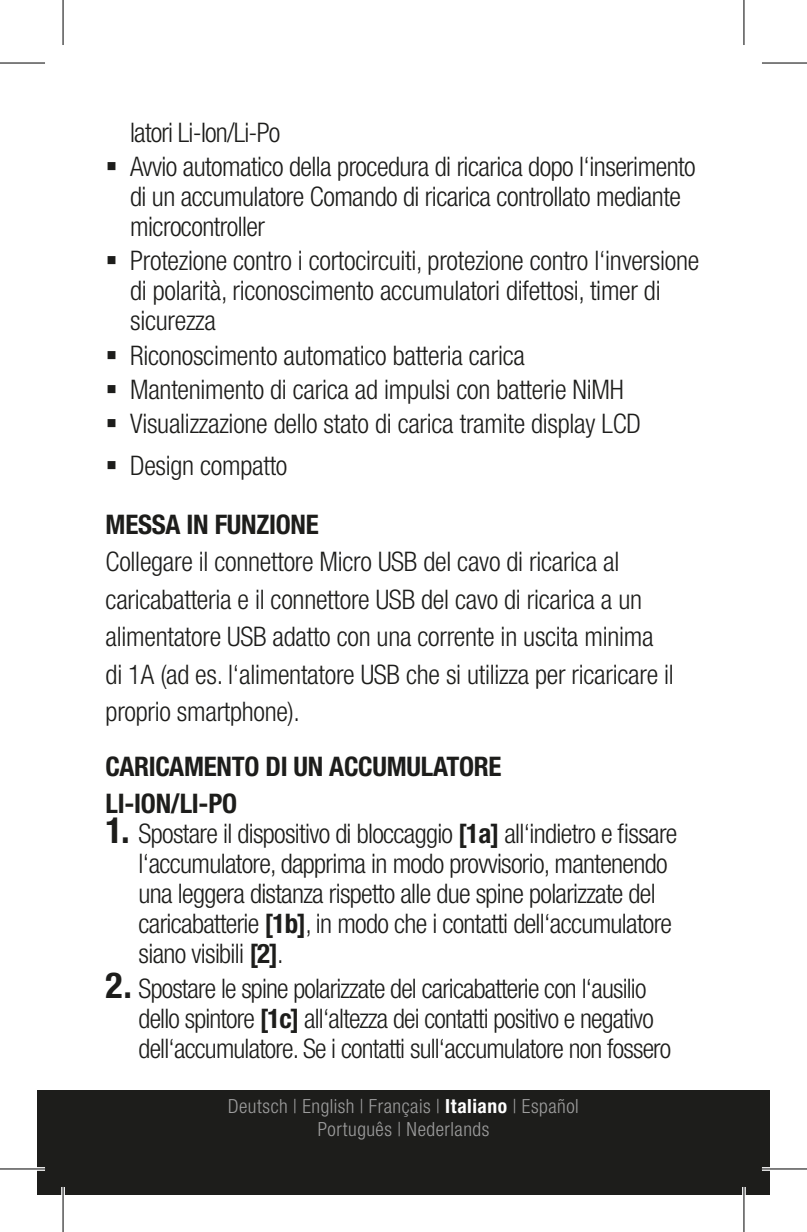
<style>
.page{position:relative;width:807px;height:1232px;background:#fff}
.page>*{position:absolute;margin:0;border:0;box-sizing:border-box;transform-origin:0 0}
.Fließtext{font:300 condensed 27px/30px "Helvetica Neue LT Std";letter-spacing:-.02em;color:#1d1d1b}
.Headline_2{font:700 condensed 27px/37.5px "Helvetica Neue LT Std";letter-spacing:-.01em;color:#1d1d1b}
.Sprachen_Grau{font:300 condensed 19.5px "Helvetica Neue LT Std";letter-spacing:.025em;color:#9d9d9d}
.s1{font-weight:700;font-size:36px}
.s2{font-weight:700}
.s3{font-weight:700;color:#fff}
</style>
<div class="page">
<div style="left:37px;top:1090px;width:732px;height:104px;background:#1d1d1b"></div>
<hr style="left:0;top:1167px;width:45px;height:3px;background:#fff">
<hr style="left:761px;top:1167px;width:45px;height:3px;background:#fff">
<svg style="left:61px;top:1187px;width:4px;height:8px"></svg>
<svg style="left:744px;top:0;width:1px;height:45px"></svg>
<svg style="left:741px;top:1187px;width:4px;height:45px"></svg>
<hr style="left:0;top:62px;width:45px;height:2px;background:#000">
<hr style="left:761px;top:62px;width:45px;height:2px;background:#000">
<hr style="left:0;top:1168px;width:45px;height:1px;background:#000">
<hr style="left:761px;top:1168px;width:45px;height:1px;background:#000">
<hr style="left:62px;top:0;width:2px;height:45px;background:#000">
<hr style="left:62px;top:1187px;width:2px;height:45px;background:#000">
<hr style="left:743px;top:0;width:1px;height:45px;background:#000">
<hr style="left:743px;top:1187px;width:1px;height:45px;background:#000">
<p class="Fließtext" style="left:130px;top:117px;width:152px">latori Li-Ion/Li-Po</p>
<p class="Fließtext" style="left:130px;top:151px;width:567px">Avvio automatico della procedura di ricarica dopo l‘inserimento di un accumulatore Comando di ricarica controllato mediante microcontroller</p>
<p class="Fließtext" style="left:130px;top:246px;width:570px">Protezione contro i cortocircuiti, protezione contro l‘inversione di polarità, riconoscimento accumulatori difettosi, timer di sicurezza</p>
<p class="Fließtext" style="left:130px;top:340px;width:396px">Riconoscimento automatico batteria carica</p>
<p class="Fließtext" style="left:130px;top:374px;width:495px">Mantenimento di carica ad impulsi con batterie NiMH</p>
<p class="Fließtext" style="left:130px;top:408px;width:512px">Visualizzazione dello stato di carica tramite display LCD</p>
<p class="Fließtext" style="left:130px;top:450px;width:159px">Design compatto</p>
<p class="Headline_2" style="left:106px;top:505px;width:215px">MESSA IN FUNZIONE</p>
<p class="Fließtext" style="left:106px;top:543px;width:569px;line-height:37.5px">Collegare il connettore Micro USB del cavo di ricarica al caricabatteria e il connettore USB del cavo di ricarica a un alimentatore USB adatto con una corrente in uscita minima di 1A (ad es. l‘alimentatore USB che si utilizza per ricaricare il proprio smartphone).</p>
<p class="Headline_2" style="left:106px;top:747px;width:397px">CARICAMENTO DI UN ACCUMULATORE<br>LI-ION/LI-PO</p>
<p class="Fließtext" style="left:139px;top:818px;width:540px;text-indent:-33px"><span class="s1">1.</span> Spostare il dispositivo di bloccaggio <span class="s2">[1a]</span> all‘indietro e fissare l‘accumulatore, dapprima in modo provvisorio, mantenendo una leggera distanza rispetto alle due spine polarizzate del caricabatterie <span class="s2">[1b]</span>, in modo che i contatti dell‘accumulatore siano visibili <span class="s2">[2]</span>.</p>
<p class="Fließtext" style="left:139px;top:973px;width:534px;text-indent:-33px"><span class="s1">2.</span> Spostare le spine polarizzate del caricabatterie con l‘ausilio dello spintore <span class="s2">[1c]</span> all‘altezza dei contatti positivo e negativo dell‘accumulatore. Se i contatti sull‘accumulatore non fossero</p>
<p class="Sprachen_Grau" style="left:228px;top:1094px;width:352px">Deutsch | English | Français | <span class="s3">Italiano</span> | Español</p>
<p class="Sprachen_Grau" style="left:317px;top:1118px;width:173px">Português | Nederlands</p>
</div>
